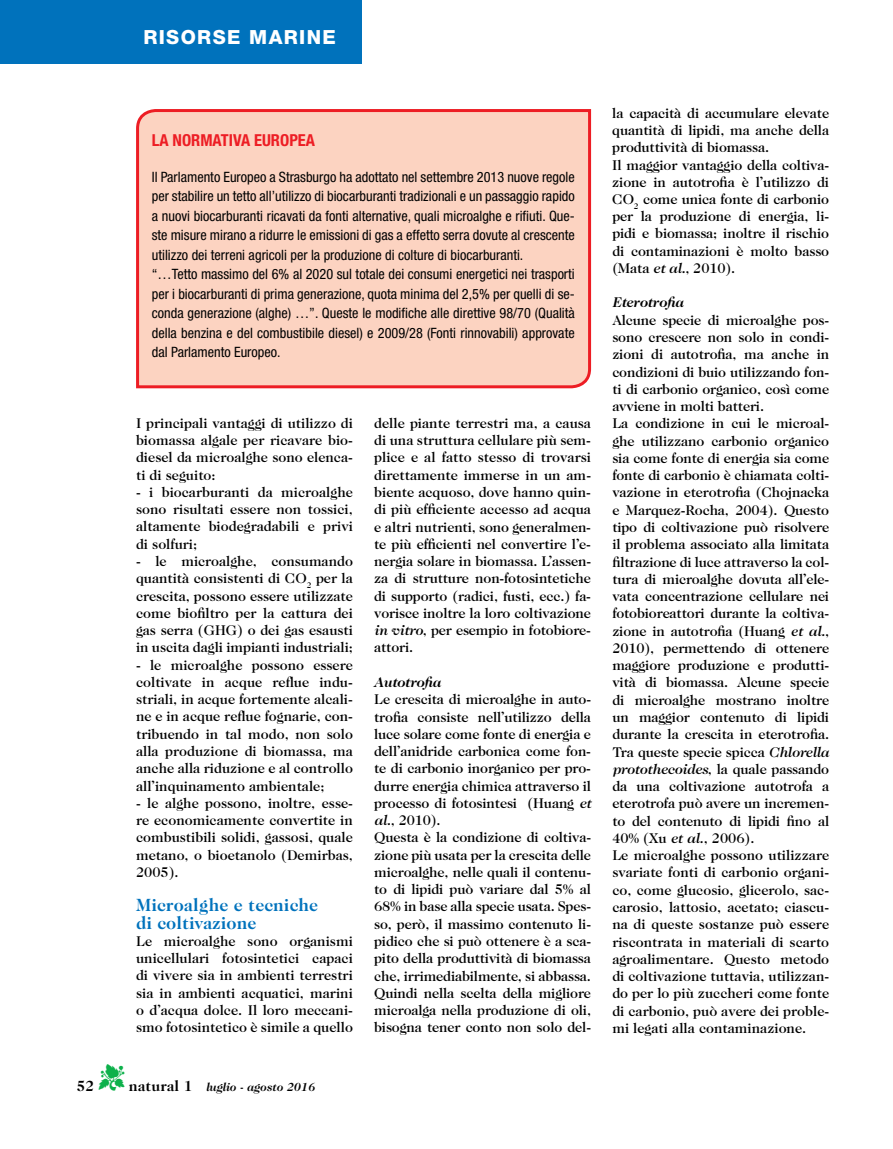
<style>
.page{position:relative;width:893px;height:1149px;background:#fff}
.page>*{position:absolute;margin:0;border:0;box-sizing:border-box;transform-origin:0 0}
.t1{font:800 19.5px "Helvetica Neue LT Std";letter-spacing:.07em;color:#fff}
.t2{font:700 18px/17.2px "Caslon 224 IT Cby BT";color:#0072bc}
.t3{font:700 condensed 16.5px "Helvetica Neue LT Std";color:#ed1d24}
.t4{font:700 15px "Caslon 224 IT Cby BT";color:#000}
.t5{font:500 14.25px/17.2px "Caslon Two Twenty Four";letter-spacing:-.01em;color:#000;text-align:justify}
.t6{font:condensed 14.25px/19.5px "Helvetica Neue LT Std";color:#000}
.t7{font:italic 700 14.25px "Caslon Two Twenty Four";letter-spacing:-.01em;color:#000}
.t8{font:italic 700 12px "Caslon 224 IT Cby BT";color:#000}
.s1{color:#0db14b}
.s2{font-style:normal;font-size:15px}
.s3{font-style:italic}
</style>
<div class="page">
<div style="left:0;top:0;width:361px;height:64px;background:#0072bc"></div>
<div style="left:136px;top:109px;width:456px;height:280px;background:#fcd3c1"></div>
<h1 class="t1" style="left:143px;top:25px;width:194px">RISORSE MARINE</h1>
<p class="t3" style="left:152px;top:130px;width:165px">LA NORMATIVA EUROPEA</p>
<p class="t6" style="left:152px;top:167px;width:425px">Il Parlamento Europeo a Strasburgo ha adottato nel settembre 2013 nuove regole per stabilire un tetto all’utilizzo di biocarburanti tradizionali e un passaggio rapido a nuovi biocarburanti ricavati da fonti alternative, quali microalghe e rifiuti. Que&shy;ste misure mirano a ridurre le emissioni di gas a effetto serra dovute al crescente utilizzo dei terreni agricoli per la produzione di colture di biocarburanti.<br>“…Tetto massimo del 6% al 2020 sul totale dei consumi energetici nei trasporti per i biocarburanti di prima generazione, quota minima del 2,5% per quelli di se&shy;conda generazione (alghe) …”. Queste le modifiche alle direttive 98/70 (Qualità della benzina e del combustibile diesel) e 2009/28 (Fonti rinnovabili) approvate dal Parlamento Europeo.</p>
<p class="t5" style="left:136px;top:414px;width:218px">I principali vantaggi di utilizzo di biomassa algale per ricavare bio&shy;diesel da microalghe sono elenca&shy;ti di seguito:</p>
<p class="t5" style="left:136px;top:483px;width:218px">- i biocarburanti da microalghe sono risultati essere non tossici, altamente biodegradabili e privi di solfuri;</p>
<p class="t5" style="left:136px;top:552px;width:218px">- le microalghe, consumando quantità consistenti di CO<sub>2</sub> per la crescita, possono essere utilizzate come biofiltro per la cattura dei gas serra (GHG) o dei gas esausti in uscita dagli impianti industriali;</p>
<p class="t5" style="left:136px;top:655px;width:218px">- le microalghe possono essere coltivate in acque reflue indu&shy;striali, in acque fortemente alcali&shy;ne e in acque reflue fognarie, con&shy;tribuendo in tal modo, non solo alla produzione di biomassa, ma anche alla riduzione e al controllo all’inquinamento ambientale;</p>
<p class="t5" style="left:136px;top:793px;width:218px">- le alghe possono, inoltre, esse&shy;re economicamente convertite in combustibili solidi, gassosi, quale metano, o bioetanolo (Demirbas, 2005).</p>
<p class="t2" style="left:136px;top:895px;width:184px">Microalghe e tecniche di coltivazione</p>
<p class="t5" style="left:136px;top:931px;width:218px">Le microalghe sono organismi unicellulari fotosintetici capaci di vivere sia in ambienti terrestri sia in ambienti acquatici, marini o d’acqua dolce. Il loro meccani&shy;smo fotosintetico è simile a quello</p>
<p class="t8" style="left:99px;top:1079px;width:218px"><span class="s1">▼</span> <span class="s2">natural 1</span> luglio - agosto 2016</p>
<p class="t4" style="left:77px;top:1076px;width:19px">52</p>
<p class="t5" style="left:374px;top:414px;width:218px">delle piante terrestri ma, a causa di una struttura cellulare più sem&shy;plice e al fatto stesso di trovarsi direttamente immerse in un am&shy;biente acquoso, dove hanno quin&shy;di più efficiente accesso ad acqua e altri nutrienti, sono generalmen&shy;te più efficienti nel convertire l’e&shy;nergia solare in biomassa. L’assen&shy;za di strutture non-fotosintetiche di supporto (radici, fusti, ecc.) fa&shy;vorisce inoltre la loro coltivazione <span class="s3">in vitro</span>, per esempio in fotobiore&shy;attori.</p>
<p class="t7" style="left:374px;top:673px;width:69px">Autotrofia</p>
<p class="t5" style="left:374px;top:690px;width:218px;text-align:left">Le crescita di microalghe in auto&shy;trofia consiste nell’utilizzo della luce solare come fonte di energia e dell’anidride carbonica come fon&shy;te di carbonio inorganico per pro&shy;durre energia chimica attraverso il processo di fotosintesi (Huang <span class="s3">et al.</span>, 2010).<br>Questa è la condizione di coltiva&shy;zione più usata per la crescita delle microalghe, nelle quali il contenu&shy;to di lipidi può variare dal 5% al 68% in base alla specie usata. Spes&shy;so, però, il massimo contenuto li&shy;pidico che si può ottenere è a sca&shy;pito della produttività di biomassa che, irrimediabilmente, si abbassa.<br>Quindi nella scelta della migliore microalga nella produzione di oli, bisogna tener conto non solo del-</p>
<p class="t5" style="left:612px;top:104px;width:218px;text-align:left">la capacità di accumulare elevate quantità di lipidi, ma anche della produttività di biomassa.<br>Il maggior vantaggio della coltiva&shy;zione in autotrofia è l’utilizzo di<br>CO<sub>2</sub> come unica fonte di carbonio per la produzione di energia, li&shy;pidi e biomassa; inoltre il rischio di contaminazioni è molto basso (Mata <span class="s3">et al.</span>, 2010).</p>
<p class="t7" style="left:612px;top:294px;width:73px">Eterotrofia</p>
<p class="t5" style="left:612px;top:311px;width:218px;text-align:left">Alcune specie di microalghe pos&shy;sono crescere non solo in condi&shy;zioni di autotrofia, ma anche in condizioni di buio utilizzando fon&shy;ti di carbonio organico, così come avviene in molti batteri.<br>La condizione in cui le microal&shy;ghe utilizzano carbonio organico sia come fonte di energia sia come fonte di carbonio è chiamata colti&shy;vazione in eterotrofia (Chojnacka e Marquez-Rocha, 2004). Questo tipo di coltivazione può risolvere il problema associato alla limitata filtrazione di luce attraverso la col&shy;tura di microalghe dovuta all’ele&shy;vata concentrazione cellulare nei fotobioreattori durante la coltiva&shy;zione in autotrofia (Huang <span class="s3">et al.</span>, 2010), permettendo di ottenere maggiore produzione e produtti&shy;vità di biomassa. Alcune specie di microalghe mostrano inoltre un maggior contenuto di lipidi durante la crescita in eterotrofia.<br>Tra queste specie spicca <span class="s3">Chlorella protothecoides</span>, la quale passando da una coltivazione autotrofa a eterotrofa può avere un incremen&shy;to del contenuto di lipidi fino al 40% (Xu <span class="s3">et al.</span>, 2006).<br>Le microalghe possono utilizzare svariate fonti di carbonio organi&shy;co, come glucosio, glicerolo, sac&shy;carosio, lattosio, acetato; ciascu&shy;na di queste sostanze può essere riscontrata in materiali di scarto agroalimentare. Questo metodo di coltivazione tuttavia, utilizzan&shy;do per lo più zuccheri come fonte di carbonio, può avere dei proble&shy;mi legati alla contaminazione.</p>
</div>
